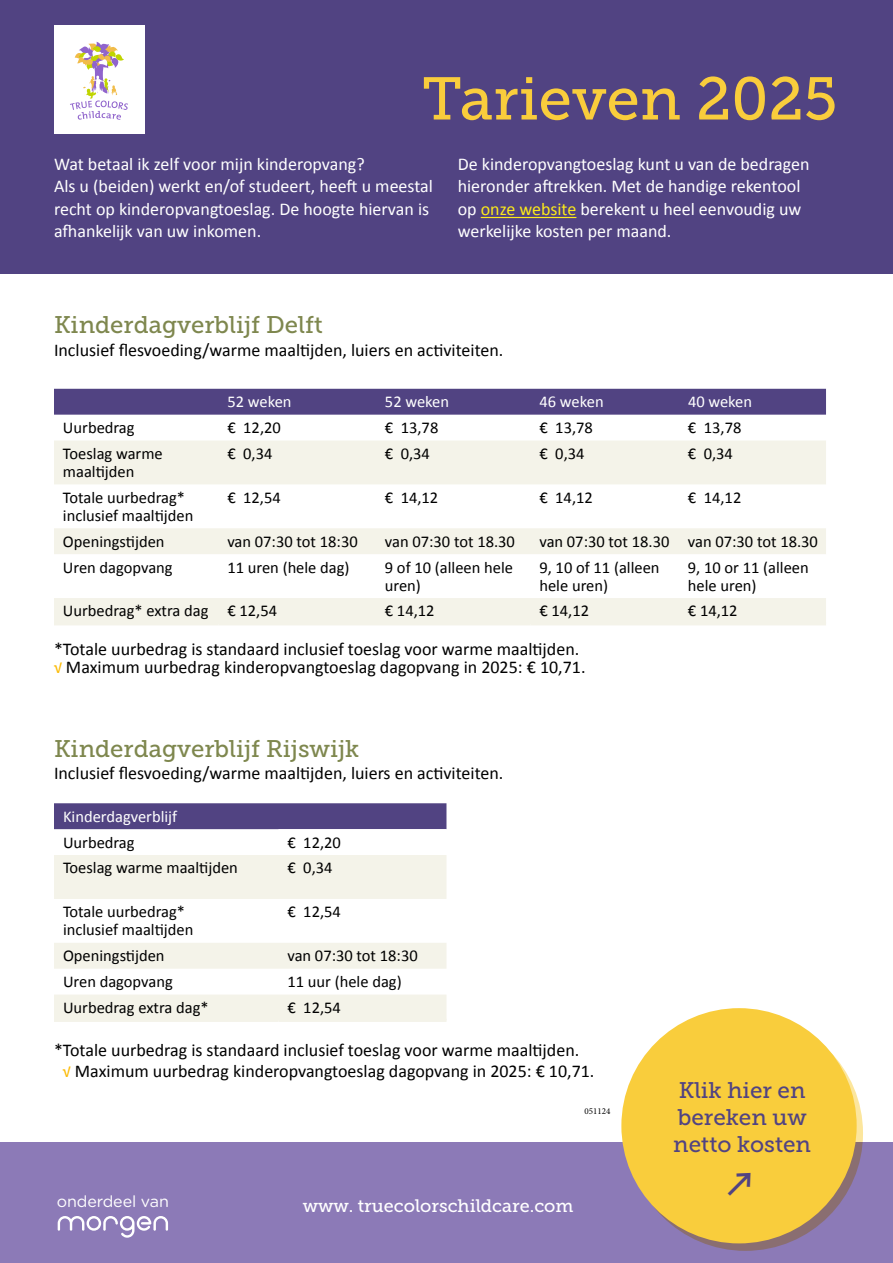
<style>
.page{position:relative;width:893px;height:1263px;background:#fff}
.page>*{position:absolute;margin:0;border:0;box-sizing:border-box;transform-origin:0 0}
.t1{font:60px "Museo Slab 500";color:#f9cd3c}
.t2{font:43.8px "GT Walsheim";color:#514382}
.t3{font:24px "Museo Slab 500";color:#7e874e}
.t4{font:22.5px/27px "Museo Slab 500";color:#514382}
.t5{font:18px/18px "Calibri";color:#000}
.t6{font:18px/22.5px "Calibri";color:#fff}
.t7{font:18px "Museo Slab 500";color:#fff}
.t8{font:16.5px/18px "Calibri";color:#000}
.t9{font:16.5px "Calibri";color:#fff}
.t10{font:16.05px "Gotham Rounded";letter-spacing:-.005em;color:#fff}
.t11{font:9px "Minion Pro";color:#000}
.s1{color:#fdeb19}
.s2{font-size:16.5px;color:#fbba05}
</style>
<div class="page">
<div style="left:0;top:0;width:893px;height:273px;background:#514382"></div>
<div style="left:54px;top:25px;width:90px;height:108px;background:#fff"></div>
<div style="left:0;top:1142px;width:893px;height:121px;background:#8c7ab7"></div>
<svg style="left:70px;top:42px;width:58px;height:78px"></svg>
<hr style="left:481px;top:217px;width:95px;height:1px;background:#fdeb19">
<div style="left:54px;top:389px;width:772px;height:26px;background:#514382"></div>
<svg style="left:54px;top:440px;width:772px;height:182px;fill:#f4f3ea"></svg>
<hr style="left:54px;top:622px;width:164px;height:3px;background:#f4f3e9">
<hr style="left:218px;top:622px;width:158px;height:3px;background:#f4f3e9">
<hr style="left:376px;top:622px;width:154px;height:3px;background:#f4f3e9">
<hr style="left:530px;top:622px;width:149px;height:3px;background:#f4f3e9">
<hr style="left:679px;top:622px;width:147px;height:3px;background:#f4f3e9">
<svg style="left:628px;top:1015px;width:235px;height:236px;background:#9d8278"></svg>
<div style="left:621px;top:1008px;width:236px;height:235px;background:#f9cd3c;border-radius:50%"></div>
<svg style="left:58px;top:1216px;width:110px;height:22px"></svg>
<div style="left:54px;top:803px;width:392px;height:26px;background:#514382"></div>
<svg style="left:54px;top:855px;width:392px;height:164px;fill:#f4f3e9"></svg>
<hr style="left:54px;top:1019px;width:224px;height:3px;background:#f4f3e9">
<hr style="left:278px;top:1019px;width:168px;height:3px;background:#f4f3e9">
<h1 class="t1" style="left:422px;top:65px;width:417px">Tarieven 2025</h1>
<p class="t6" style="left:54px;top:152px;width:380px">Wat betaal ik zelf voor mijn kinderopvang?<br>Als u (beiden) werkt en/of studeert, heeft u meestal recht op kinderopvangtoeslag. De hoogte hiervan is afhankelijk van uw inkomen.</p>
<p class="t6" style="left:458px;top:152px;width:353px">De kinderopvangtoeslag kunt u van de bedragen hieronder aftrekken. Met de handige rekentool op <span class="s1">onze website</span> berekent u heel eenvoudig uw werkelijke kosten per maand.</p>
<h3 class="t3" style="left:54px;top:311px;width:270px">Kinderdagverblijf Delft</h3>
<p class="t5" style="left:54px;top:340px;width:451px">Inclusief flesvoeding/warme maaltijden, luiers en activiteiten.</p>
<p class="t9" style="left:227px;top:390px;width:66px">52 weken</p>
<p class="t9" style="left:385px;top:390px;width:66px">52 weken</p>
<p class="t9" style="left:539px;top:390px;width:66px">46 weken</p>
<p class="t9" style="left:688px;top:390px;width:66px">40 weken</p>
<p class="t8" style="left:63px;top:418px;width:73px">Uurbedrag</p>
<p class="t8" style="left:227px;top:418px;width:55px">€ 12,20</p>
<p class="t8" style="left:385px;top:418px;width:55px">€ 13,78</p>
<p class="t8" style="left:539px;top:418px;width:55px">€ 13,78</p>
<p class="t8" style="left:688px;top:418px;width:55px">€ 13,78</p>
<p class="t8" style="left:63px;top:444px;width:101px">Toeslag warme maaltijden</p>
<p class="t8" style="left:227px;top:444px;width:47px">€ 0,34</p>
<p class="t8" style="left:385px;top:444px;width:47px">€ 0,34</p>
<p class="t8" style="left:539px;top:444px;width:47px">€ 0,34</p>
<p class="t8" style="left:688px;top:444px;width:47px">€ 0,34</p>
<p class="t8" style="left:63px;top:488px;width:132px">Totale uurbedrag* inclusief maaltijden</p>
<p class="t8" style="left:227px;top:488px;width:55px">€ 12,54</p>
<p class="t8" style="left:385px;top:488px;width:55px">€ 14,12</p>
<p class="t8" style="left:539px;top:488px;width:55px">€ 14,12</p>
<p class="t8" style="left:688px;top:488px;width:55px">€ 14,12</p>
<p class="t8" style="left:63px;top:532px;width:103px">Openingstijden</p>
<p class="t8" style="left:227px;top:532px;width:132px">van 07:30 tot 18:30</p>
<p class="t8" style="left:385px;top:532px;width:132px">van 07:30 tot 18.30</p>
<p class="t8" style="left:539px;top:532px;width:280px">van 07:30 tot 18.30 van 07:30 tot 18.30</p>
<p class="t8" style="left:63px;top:558px;width:111px">Uren dagopvang</p>
<p class="t8" style="left:227px;top:558px;width:124px">11 uren (hele dag)</p>
<p class="t8" style="left:385px;top:558px;width:130px">9 of 10 (alleen hele uren)</p>
<p class="t8" style="left:539px;top:558px;width:122px">9, 10 of 11 (alleen hele uren)</p>
<p class="t8" style="left:688px;top:558px;width:122px">9, 10 or 11 (alleen hele uren)</p>
<p class="t8" style="left:63px;top:601px;width:216px">Uurbedrag* extra dag € 12,54</p>
<p class="t8" style="left:385px;top:601px;width:51px">€ 14,12</p>
<p class="t8" style="left:539px;top:601px;width:51px">€ 14,12</p>
<p class="t8" style="left:688px;top:601px;width:51px">€ 14,12</p>
<p class="t5" style="left:54px;top:640px;width:533px">*Totale uurbedrag is standaard inclusief toeslag voor warme maaltijden. <span class="s2">√</span> Maximum uurbedrag kinderopvangtoeslag dagopvang in 2025: € 10,71.</p>
<h3 class="t3" style="left:54px;top:735px;width:307px">Kinderdagverblijf Rijswijk</h3>
<p class="t5" style="left:54px;top:764px;width:451px">Inclusief flesvoeding/warme maaltijden, luiers en activiteiten.</p>
<p class="t9" style="left:63px;top:805px;width:116px">Kinderdagverblijf</p>
<p class="t8" style="left:63px;top:833px;width:73px">Uurbedrag</p>
<p class="t8" style="left:287px;top:833px;width:55px">€ 12,20</p>
<p class="t8" style="left:63px;top:858px;width:176px">Toeslag warme maaltijden</p>
<p class="t8" style="left:287px;top:858px;width:47px">€ 0,34</p>
<p class="t8" style="left:63px;top:902px;width:132px">Totale uurbedrag* inclusief maaltijden</p>
<p class="t8" style="left:287px;top:902px;width:55px">€ 12,54</p>
<p class="t8" style="left:63px;top:946px;width:103px">Openingstijden</p>
<p class="t8" style="left:287px;top:946px;width:132px">van 07:30 tot 18:30</p>
<p class="t8" style="left:63px;top:972px;width:111px">Uren dagopvang</p>
<p class="t8" style="left:287px;top:972px;width:116px">11 uur (hele dag)</p>
<p class="t8" style="left:63px;top:998px;width:147px">Uurbedrag extra dag*</p>
<p class="t8" style="left:287px;top:998px;width:55px">€ 12,54</p>
<p class="t5" style="left:63px;top:1038px;width:533px;line-height:21.6px;text-indent:-9px">*Totale uurbedrag is standaard inclusief toeslag voor warme maaltijden.<br><span class="s2">√</span> Maximum uurbedrag kinderopvangtoeslag dagopvang in 2025: € 10,71.</p>
<p class="t11" style="left:584px;top:1105px;width:27px">051124</p>
<p class="t10" style="left:57px;top:1190px;width:114px">onderdeel van</p>
<p class="t7" style="left:303px;top:1196px;width:272px">www. truecolorschildcare.com</p>
<h3 class="t4" style="left:673px;top:1077px;width:139px">Klik hier en bereken uw netto kosten</h3>
<h2 class="t2" style="left:727px;top:1160px;width:26px">↗</h2>
</div>
